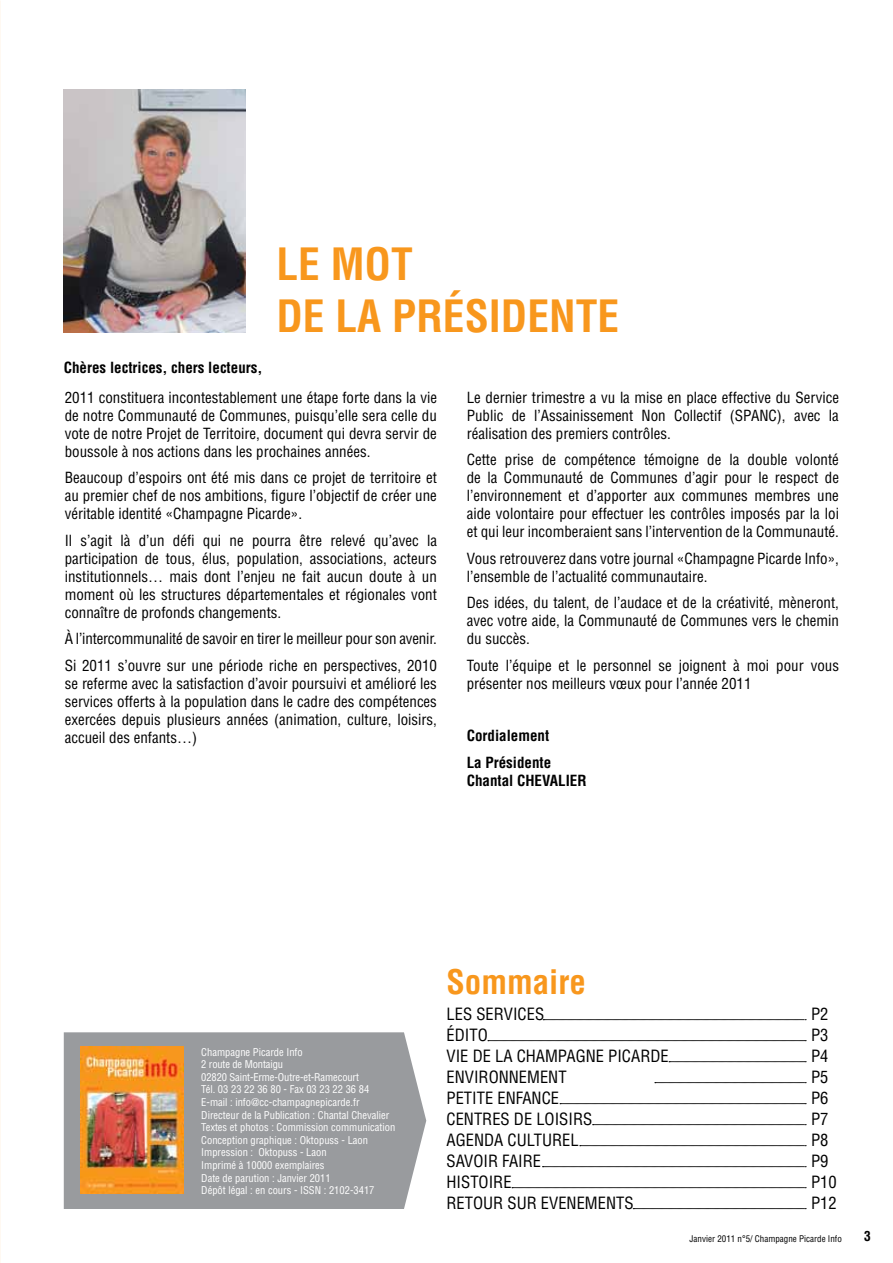
<style>
.page{position:relative;width:893px;height:1263px;background:#fff}
.page>*{position:absolute;margin:0;border:0;box-sizing:border-box;transform-origin:0 0}
.t1{font:700 condensed 43.5px/52.1px "Helvetica";color:#f8971d}
.t2{font:700 condensed 33px "Helvetica";color:#f8971d}
.t3{font:condensed 16.5px "Helvetica";color:#000}
.t4{font:condensed 15px/18px "Helvetica";color:#000;text-align:justify}
.t5{font:700 condensed 15px/26.5px "Helvetica";color:#000}
.t6{font:700 condensed 13.5px "Helvetica";color:#000}
.t7{font:condensed 10.5px/12.6px "Helvetica";color:#fff}
.t8{font:condensed 9px "Helvetica";color:#000}
</style>
<div class="page">
<div style="left:64px;top:1032px;width:362px;height:177px;background:#999b9e"></div>
<img style="left:80px;top:1046px;width:104px;height:147px">
<svg style="left:543px;top:1019px;width:263px;height:1px"></svg>
<svg style="left:560px;top:1103px;width:246px;height:1px"></svg>
<svg style="left:488px;top:1040px;width:318px;height:1px"></svg>
<svg style="left:593px;top:1124px;width:213px;height:1px"></svg>
<svg style="left:655px;top:1082px;width:151px;height:1px"></svg>
<svg style="left:669px;top:1061px;width:137px;height:1px"></svg>
<svg style="left:580px;top:1145px;width:226px;height:1px"></svg>
<svg style="left:542px;top:1166px;width:264px;height:1px"></svg>
<svg style="left:512px;top:1187px;width:294px;height:1px"></svg>
<svg style="left:633px;top:1208px;width:173px;height:1px"></svg>
<img style="left:64px;top:89px;width:181px;height:243px">
<p class="t5" style="left:64px;top:354px;width:200px">Chères lectrices, chers lecteurs,</p>
<h1 class="t1" style="left:276px;top:238px;width:344px">LE MOT<br>DE LA PRÉSIDENTE</h1>
<p class="t4" style="left:65px;top:388px;width:374px">2011 constituera incontestablement une étape forte dans la vie de notre Communauté de Communes, puisqu’elle sera celle du vote de notre Projet de Territoire, document qui devra servir de boussole à nos actions dans les prochaines années.</p>
<p class="t4" style="left:65px;top:469px;width:374px">Beaucoup d’espoirs ont été mis dans ce projet de territoire et au premier chef de nos ambitions, figure l’objectif de créer une véritable identité «Champagne Picarde».</p>
<p class="t4" style="left:65px;top:531px;width:374px">Il s’agit là d’un défi qui ne pourra être relevé qu’avec la participation de tous, élus, population, associations, acteurs institutionnels… mais dont l’enjeu ne fait aucun doute à un moment où les structures départementales et régionales vont connaître de profonds changements.</p>
<p class="t4" style="left:65px;top:626px;width:374px;line-height:26.5px">À l’intercommunalité de savoir en tirer le meilleur pour son avenir.<br>Si 2011 s’ouvre sur une période riche en perspectives, 2010</p>
<p class="t4" style="left:65px;top:674px;width:374px">se referme avec la satisfaction d’avoir poursuivi et amélioré les services offerts à la population dans le cadre des compétences exercées depuis plusieurs années (animation, culture, loisirs, accueil des enfants…)</p>
<p class="t4" style="left:467px;top:388px;width:374px">Le dernier trimestre a vu la mise en place effective du Service Public de l’Assainissement Non Collectif (SPANC), avec la réalisation des premiers contrôles.</p>
<p class="t4" style="left:467px;top:451px;width:374px">Cette prise de compétence témoigne de la double volonté de la Communauté de Communes d’agir pour le respect de l’environnement et d’apporter aux communes membres une aide volontaire pour effectuer les contrôles imposés par la loi et qui leur incomberaient sans l’intervention de la Communauté.</p>
<p class="t4" style="left:467px;top:549px;width:374px">Vous retrouverez dans votre journal «Champagne Picarde Info», l’ensemble de l’actualité communautaire.</p>
<p class="t4" style="left:467px;top:594px;width:374px">Des idées, du talent, de l’audace et de la créativité, mèneront, avec votre aide, la Communauté de Communes vers le chemin du succès.</p>
<p class="t4" style="left:467px;top:656px;width:374px">Toute l’équipe et le personnel se joignent à moi pour vous présenter nos meilleurs vœux pour l’année 2011</p>
<p class="t5" style="left:467px;top:722px;width:86px">Cordialement<br>La Présidente</p>
<p class="t5" style="left:467px;top:767px;width:121px">Chantal CHEVALIER</p>
<p class="t7" style="left:201px;top:1045px;width:196px">Champagne Picarde Info<br>2 route de Montaigu<br>02820 Saint-Erme-Outre-et-Ramecourt<br>Tél. 03 23 22 36 80 - Fax 03 23 22 36 84<br>E-mail : info@cc-champagnepicarde.fr Directeur de la Publication : Chantal Chevalier Textes et photos : Commission communication Conception graphique : Oktopuss - Laon Impression : Oktopuss - Laon<br>Imprimé à 10000 exemplaires<br>Date de parution : Janvier 2011<br>Dépôt légal : en cours - ISSN : 2102-3417</p>
<h2 class="t2" style="left:446px;top:961px;width:141px">Sommaire</h2>
<p class="t3" style="left:446px;top:1003px;width:99px">LES SERVICES</p>
<p class="t3" style="left:811px;top:1003px;width:19px">P2</p>
<p class="t3" style="left:446px;top:1024px;width:43px">ÉDITO</p>
<p class="t3" style="left:811px;top:1024px;width:19px">P3</p>
<p class="t3" style="left:446px;top:1045px;width:224px">VIE DE LA CHAMPAGNE PICARDE</p>
<p class="t3" style="left:811px;top:1045px;width:19px">P4</p>
<p class="t3" style="left:446px;top:1066px;width:122px">ENVIRONNEMENT</p>
<p class="t3" style="left:811px;top:1066px;width:19px">P5</p>
<p class="t3" style="left:446px;top:1087px;width:114px">PETITE ENFANCE</p>
<p class="t3" style="left:811px;top:1087px;width:19px">P6</p>
<p class="t3" style="left:446px;top:1108px;width:147px">CENTRES DE LOISIRS</p>
<p class="t3" style="left:811px;top:1108px;width:19px">P7</p>
<p class="t3" style="left:446px;top:1129px;width:134px">AGENDA CULTUREL</p>
<p class="t3" style="left:811px;top:1129px;width:19px">P8</p>
<p class="t3" style="left:446px;top:1150px;width:96px">SAVOIR FAIRE</p>
<p class="t3" style="left:811px;top:1150px;width:19px">P9</p>
<p class="t3" style="left:446px;top:1171px;width:67px">HISTOIRE</p>
<p class="t3" style="left:811px;top:1171px;width:27px">P10</p>
<p class="t3" style="left:446px;top:1192px;width:189px">RETOUR SUR EVENEMENTS</p>
<p class="t3" style="left:811px;top:1192px;width:27px">P12</p>
<p class="t8" style="left:690px;top:1233px;width:154px">Janvier 2011 n°5/ Champagne Picarde Info</p>
<p class="t6" style="left:864px;top:1227px;width:8px">3</p>
</div>
